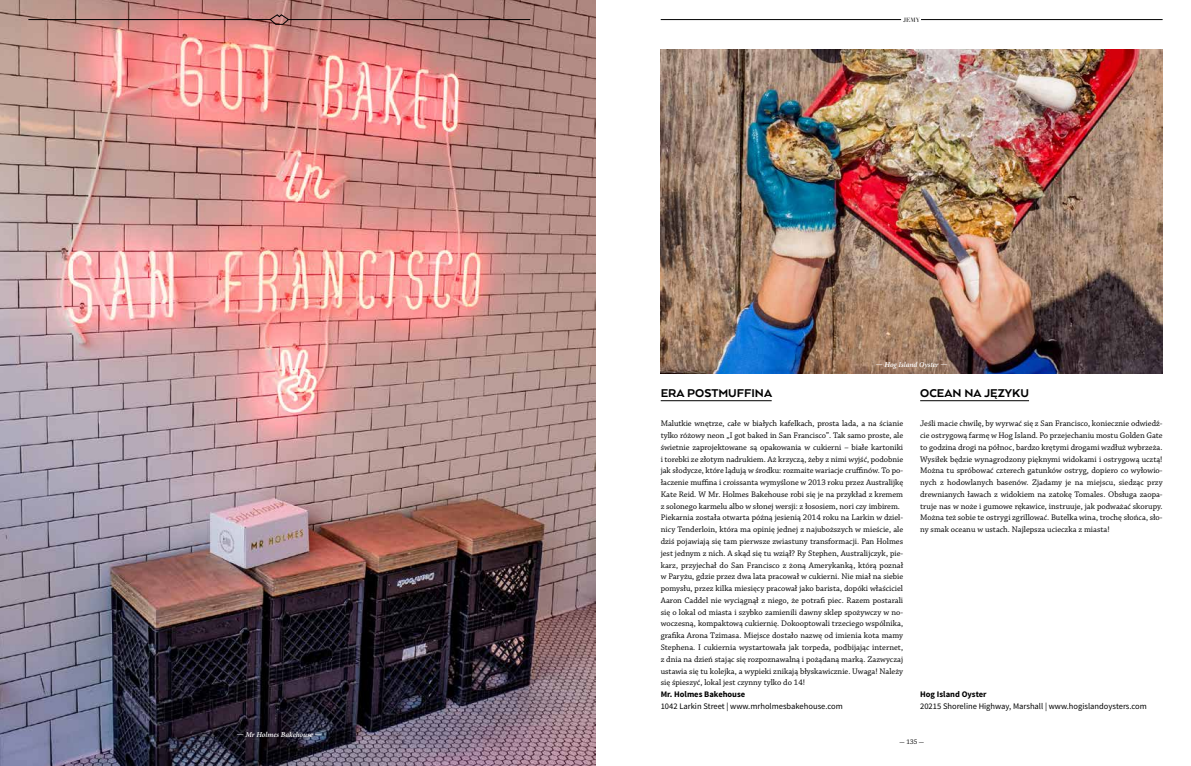
<style>
.page{position:relative;width:1191px;height:766px;background:#fff}
.page>*{position:absolute;margin:0;border:0;box-sizing:border-box;transform-origin:0 0}
.t1{font:800 13px "Arquitecta";color:#000}
.t2{font:8.5px/11.8px "Chaparral Pro";color:#000}
.t3{font:8.5px "Source Sans Pro";color:#000}
.t4{font:700 8.5px "Source Sans Pro";color:#000}
.t5{font:italic 600 7.5px "Minion Pro";letter-spacing:-.005em;color:#fff}
.t6{font:7px "Chaparral Pro";color:#000}
.t7{font:6px "Didot";color:#000}
</style>
<div class="page">
<hr style="left:660px;top:19px;width:241px;height:1px;background:#000">
<hr style="left:921px;top:19px;width:241px;height:1px;background:#000">
<img style="left:660px;top:49px;width:502px;height:324px">
<img style="left:0;top:0;width:595px;height:765px">
<svg style="left:269px;top:14px;width:20px;height:11px"></svg>
<hr style="left:28px;top:19px;width:242px;height:1px;background:#000">
<hr style="left:288px;top:19px;width:242px;height:1px;background:#000">
<hr style="left:660px;top:400px;width:111px;height:1px;background:#000">
<hr style="left:920px;top:400px;width:109px;height:1px;background:#000">
<p class="t5" style="left:237px;top:729px;width:86px">— Mr Holmes Bakehouse —</p>
<p class="t7" style="left:903px;top:16px;width:18px">JEMY</p>
<p class="t5" style="left:876px;top:359px;width:73px">— Hog Island Oyster —</p>
<h1 class="t1" style="left:660px;top:384px;width:113px">ERA POSTMUFFINA</h1>
<p class="t2" style="left:660px;top:418px;width:244px">Malutkie wnętrze, całe w białych kafelkach, prosta lada, a na ścianie tylko różowy neon „I got baked in San Francisco”. Tak samo proste, ale świetnie zaprojektowane są opakowania w cukierni – białe kartoniki i torebki ze złotym nadrukiem. Aż krzyczą, żeby z nimi wyjść, podobnie jak słodycze, które lądują w środku: rozmaite wariacje cruffinów. To po&shy;łaczenie muffina i croissanta wymyślone w 2013 roku przez Australijkę Kate Reid. W Mr. Holmes Bakehouse robi się je na przykład z kremem z solonego karmelu albo w słonej wersji: z łososiem, nori czy imbirem.<br>Piekarnia została otwarta późną jesienią 2014 roku na Larkin w dziel&shy;nicy Tenderloin, która ma opinię jednej z najuboższych w mieście, ale dziś pojawiają się tam pierwsze zwiastuny transformacji. Pan Holmes jest jednym z nich. A skąd się tu wziął? Ry Stephen, Australijczyk, pie&shy;karz, przyjechał do San Francisco z żoną Amerykanką, którą poznał w Paryżu, gdzie przez dwa lata pracował w cukierni. Nie miał na siebie pomysłu, przez kilka miesięcy pracował jako barista, dopóki właściciel Aaron Caddel nie wyciągnął z niego, że potrafi piec. Razem postarali się o lokal od miasta i szybko zamienili dawny sklep spożywczy w no&shy;woczesną, kompaktową cukiernię. Dokooptowali trzeciego wspólnika, grafika Arona Tzimasa. Miejsce dostało nazwę od imienia kota mamy Stephena. I cukiernia wystartowała jak torpeda, podbijając internet, z dnia na dzień stając się rozpoznawalną i pożądaną marką. Zazwyczaj ustawia się tu kolejka, a wypieki znikają błyskawicznie. Uwaga! Należy się śpieszyć, lokal jest czynny tylko do 14!</p>
<p class="t4" style="left:660px;top:688px;width:86px">Mr. Holmes Bakehouse</p>
<p class="t3" style="left:660px;top:700px;width:184px">1042 Larkin Street | www.mrholmesbakehouse.com</p>
<h1 class="t1" style="left:920px;top:384px;width:110px">OCEAN NA JĘZYKU</h1>
<p class="t2" style="left:920px;top:418px;width:244px;text-align:justify">Jeśli macie chwilę, by wyrwać się z San Francisco, koniecznie odwiedź&shy;cie ostrygową farmę w Hog Island. Po przejechaniu mostu Golden Gate to godzina drogi na północ, bardzo krętymi drogami wzdłuż wybrzeża.<br>Wysiłek będzie wynagrodzony pięknymi widokami i ostrygową ucztą!<br>Można tu spróbować czterech gatunków ostryg, dopiero co wyłowio&shy;nych z hodowlanych basenów. Zjadamy je na miejscu, siedząc przy drewnianych ławach z widokiem na zatokę Tomales. Obsługa zaopa&shy;truje nas w noże i gumowe rękawice, instruuje, jak podważać skorupy.<br>Można też sobie te ostrygi zgrillować. Butelka wina, trochę słońca, sło&shy;ny smak oceanu w ustach. Najlepsza ucieczka z miasta!</p>
<p class="t4" style="left:920px;top:688px;width:68px">Hog Island Oyster</p>
<p class="t3" style="left:920px;top:700px;width:228px">20215 Shoreline Highway, Marshall | www.hogislandoysters.com</p>
<p class="t6" style="left:899px;top:737px;width:26px">— 135 —</p>
</div>
